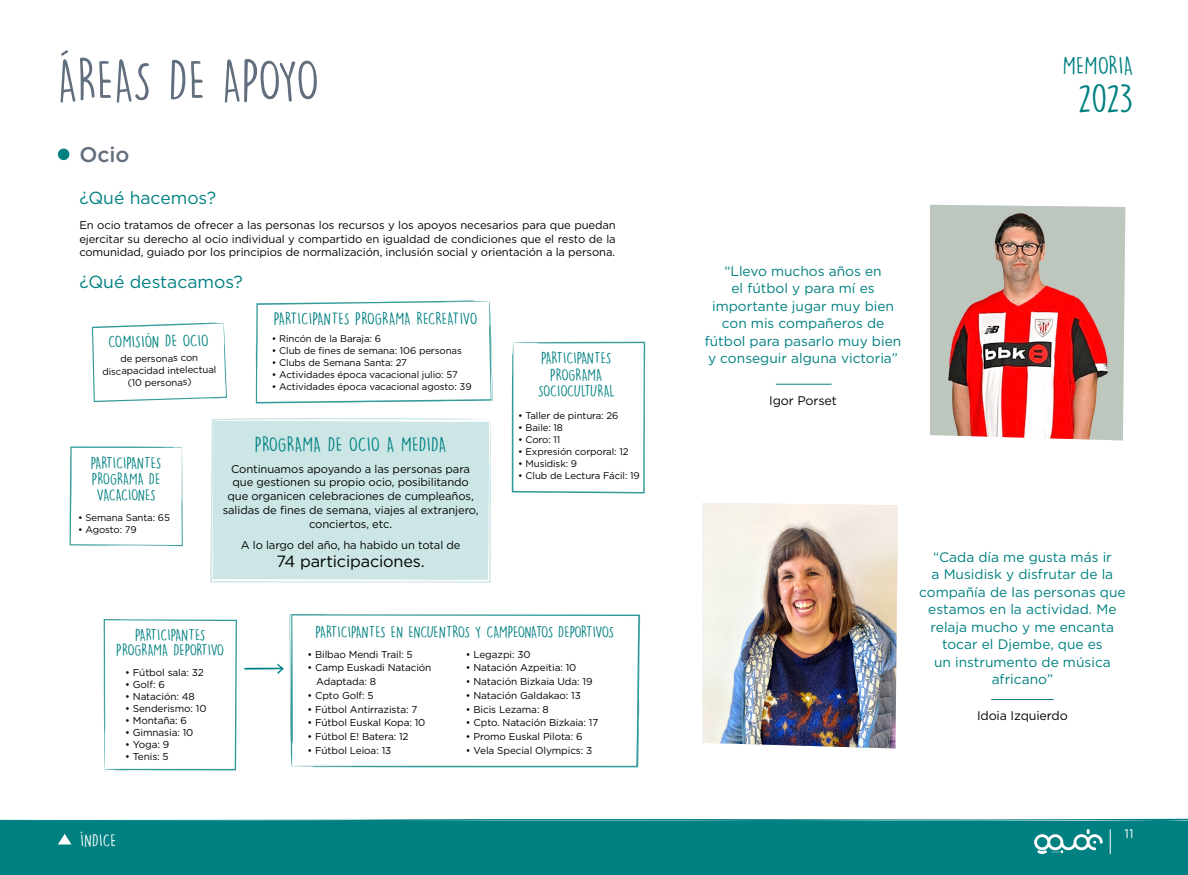
<style>
.page{position:relative;width:1188px;height:875px;background:#fff}
.page>*{position:absolute;margin:0;border:0;box-sizing:border-box;transform-origin:0 0}
.t1{font:52.62px "DK Lemon Yellow Sun";letter-spacing:-.015em;color:#616e7d}
.t2{font:35.75px "DK Lemon Yellow Sun";color:#008081;scale:1.1 1}
.t3{font:23.12px "DK Lemon Yellow Sun";letter-spacing:.01em;color:#008081;scale:1.1 1}
.t4{font:500 21.25px "Gotham";color:#616e7d}
.t5{font:18.75px "DK Lemon Yellow Sun";letter-spacing:.01em;color:#008182;scale:1.1 1}
.t6{font:17.5px "Gotham";color:#008182}
.t7{font:16.25px "Gotham";letter-spacing:-.01em;color:#000}
.t8{font:16.25px "DK Lemon Yellow Sun";letter-spacing:.01em;color:#fff;scale:1.1 1}
.t9{font:15.75px "DK Lemon Yellow Sun";letter-spacing:-.01em;color:#008081;scale:1.1 1}
.t10{font:15px/16.2px "DK Lemon Yellow Sun";letter-spacing:-.025em;color:#008081;text-align:center;scale:1.1 1}
.t11{font:13.75px/17.5px "Gotham";color:#008081;text-align:center}
.t12{font:12.5px "Gotham";letter-spacing:-.01em;color:#030303}
.t13{font:12.5px "Gotham";color:#fff}
.t14{font:11.25px/13.8px "Gotham";letter-spacing:-.01em;color:#030303;text-align:justify}
.t15{font:10px/13.8px "Gotham";letter-spacing:-.01em;color:#000}
.t16{font:9.62px/12.1px "Gotham";letter-spacing:-.01em;color:#000;text-align:center}
</style>
<div class="page">
<div style="left:0;top:821px;width:1188px;height:54px;background:#008081"></div>
<svg style="left:1110px;top:829px;width:1px;height:25px"></svg>
<svg style="left:1034px;top:829px;width:68px;height:25px"></svg>
<svg style="left:58px;top:834px;width:13px;height:11px"></svg>
<svg style="left:0;top:818px;width:1188px;height:3px"></svg>
<svg style="left:512px;top:342px;width:133px;height:152px"></svg>
<svg style="left:290px;top:614px;width:351px;height:153px"></svg>
<svg style="left:69px;top:447px;width:114px;height:100px"></svg>
<svg style="left:92px;top:323px;width:135px;height:80px"></svg>
<svg style="left:256px;top:300px;width:237px;height:104px"></svg>
<svg style="left:104px;top:619px;width:133px;height:152px"></svg>
<div style="left:58px;top:149px;width:11px;height:11px;background:#008081;border-radius:50%"></div>
<div style="left:210px;top:418px;width:281px;height:165px;background:#cce6e6"></div>
<svg style="left:244px;top:664px;width:39px;height:10px"></svg>
<img style="left:930px;top:205px;width:195px;height:235px">
<img style="left:702px;top:503px;width:196px;height:245px">
<hr style="left:775px;top:384px;width:56px;height:1px;background:#008081">
<hr style="left:991px;top:699px;width:62px;height:1px;background:#008081">
<h1 class="t1" style="left:58px;top:48px;width:263px">ÁREAS DE APOYO</h1>
<h3 class="t4" style="left:79px;top:141px;width:52px">Ocio</h3>
<h3 class="t6" style="left:79px;top:187px;width:138px">¿Qué hacemos?</h3>
<p class="t14" style="left:79px;top:218px;width:538px">En ocio tratamos de ofrecer a las personas los recursos y los apoyos necesarios para que puedan ejercitar su derecho al ocio individual y compartido en igualdad de condiciones que el resto de la comunidad, guiado por los principios de normalización, inclusión social y orientación a la persona.</p>
<h3 class="t6" style="left:79px;top:271px;width:165px">¿Qué destacamos?</h3>
<h3 class="t9" style="left:108px;top:332px;width:93px;rotate:-1deg">COMISIÓN DE OCIO</h3>
<p class="t16" style="left:102px;top:353px;width:115px;rotate:-1deg">de personas con discapacidad intelectual (10 personas)</p>
<h3 class="t9" style="left:274px;top:309px;width:187px">PARTICIPANTES PROGRAMA RECREATIVO</h3>
<p class="t16" style="left:272px;top:332px;width:111px">• Rincón de la Baraja: 6</p>
<p class="t16" style="left:272px;top:344px;width:191px">• Club de fines de semana: 106 personas</p>
<p class="t16" style="left:272px;top:356px;width:137px">• Clubs de Semana Santa: 27</p>
<p class="t16" style="left:272px;top:368px;width:187px">• Actividades época vacacional julio: 57</p>
<p class="t16" style="left:272px;top:380px;width:201px">• Actividades época vacacional agosto: 39</p>
<h3 class="t10" style="left:91px;top:455px;width:65px">PARTICIPANTES<br>PROGRAMA DE<br>VACACIONES</h3>
<p class="t16" style="left:78px;top:512px;width:93px">• Semana Santa: 65</p>
<p class="t16" style="left:78px;top:524px;width:60px">• Agosto: 79</p>
<h3 class="t5" style="left:255px;top:433px;width:176px">PROGRAMA DE OCIO A MEDIDA</h3>
<p class="t14" style="left:223px;top:461px;width:257px;text-align:center">Continuamos apoyando a las personas para que gestionen su propio ocio, posibilitando que organicen celebraciones de cumpleaños, salidas de fines de semana, viajes al extranjero, conciertos, etc.</p>
<p class="t14" style="left:241px;top:537px;width:221px">A lo largo del año, ha habido un total de</p>
<h3 class="t7" style="left:276px;top:551px;width:150px">74 participaciones.</h3>
<h3 class="t10" style="left:538px;top:350px;width:72px">PARTICIPANTES<br>PROGRAMA<br>SOCIOCULTURAL</h3>
<p class="t16" style="left:518px;top:409px;width:102px">• Taller de pintura: 26</p>
<p class="t16" style="left:518px;top:421px;width:46px">• Baile: 18</p>
<p class="t16" style="left:518px;top:433px;width:44px">• Coro: 11</p>
<p class="t16" style="left:518px;top:445px;width:112px">• Expresión corporal: 12</p>
<p class="t16" style="left:518px;top:457px;width:61px">• Musidisk: 9</p>
<p class="t16" style="left:518px;top:470px;width:123px">• Club de Lectura Fácil: 19</p>
<h3 class="t10" style="left:116px;top:627px;width:100px;line-height:15px">PARTICIPANTES<br>PROGRAMA DEPORTIVO</h3>
<p class="t15" style="left:125px;top:665px;width:80px">• Fútbol sala: 32</p>
<p class="t15" style="left:125px;top:677px;width:41px">• Golf: 6</p>
<p class="t15" style="left:125px;top:689px;width:71px">• Natación: 48</p>
<p class="t15" style="left:125px;top:701px;width:83px">• Senderismo: 10</p>
<p class="t15" style="left:125px;top:714px;width:63px">• Montaña: 6</p>
<p class="t15" style="left:125px;top:726px;width:70px">• Gimnasia: 10</p>
<p class="t15" style="left:125px;top:738px;width:45px">• Yoga: 9</p>
<p class="t15" style="left:125px;top:750px;width:45px">• Tenis: 5</p>
<h3 class="t8" style="left:80px;top:831px;width:34px">ÍNDICE</h3>
<h3 class="t10" style="left:315px;top:624px;width:273px">PARTICIPANTES EN ENCUENTROS Y CAMPEONATOS DEPORTIVOS</h3>
<p class="t15" style="left:307px;top:647px;width:107px">• Bilbao Mendi Trail: 5</p>
<p class="t15" style="left:316px;top:661px;width:117px;text-indent:-9px">• Camp Euskadi Natación<br>Adaptada: 8</p>
<p class="t15" style="left:307px;top:688px;width:68px">• Cpto Golf: 5</p>
<p class="t15" style="left:307px;top:702px;width:111px">• Fútbol Antirrazista: 7</p>
<p class="t15" style="left:307px;top:716px;width:119px">• Fútbol Euskal Kopa: 10</p>
<p class="t15" style="left:307px;top:729px;width:103px">• Fútbol E! Batera: 12</p>
<p class="t15" style="left:307px;top:743px;width:85px">• Fútbol Leioa: 13</p>
<p class="t15" style="left:466px;top:647px;width:66px">• Legazpi: 30</p>
<p class="t15" style="left:466px;top:661px;width:112px">• Natación Azpeitia: 10</p>
<p class="t15" style="left:466px;top:674px;width:128px">• Natación Bizkaia Uda: 19</p>
<p class="t15" style="left:466px;top:688px;width:116px">• Natación Galdakao: 13</p>
<p class="t15" style="left:466px;top:702px;width:84px">• Bicis Lezama: 8</p>
<p class="t15" style="left:466px;top:716px;width:134px">• Cpto. Natación Bizkaia: 17</p>
<p class="t15" style="left:466px;top:729px;width:118px">• Promo Euskal Pilota: 6</p>
<p class="t15" style="left:466px;top:743px;width:128px">• Vela Special Olympics: 3</p>
<h3 class="t3" style="left:1062px;top:52px;width:66px">MEMORIA</h3>
<h2 class="t2" style="left:1077px;top:77px;width:52px">2023</h2>
<p class="t11" style="left:705px;top:262px;width:198px">“Llevo muchos años en<br>el fútbol y para mí es importante jugar muy bien con mis compañeros de fútbol para pasarlo muy bien y conseguir alguna victoria”</p>
<p class="t12" style="left:769px;top:392px;width:69px">Igor Porset</p>
<p class="t11" style="left:919px;top:548px;width:208px">“Cada día me gusta más ir<br>a Musidisk y disfrutar de la compañía de las personas que estamos en la actividad. Me relaja mucho y me encanta tocar el Djembe, que es<br>un instrumento de música africano”</p>
<p class="t12" style="left:977px;top:708px;width:92px">Idoia Izquierdo</p>
<p class="t13" style="left:1124px;top:826px;width:10px">11</p>
</div>
